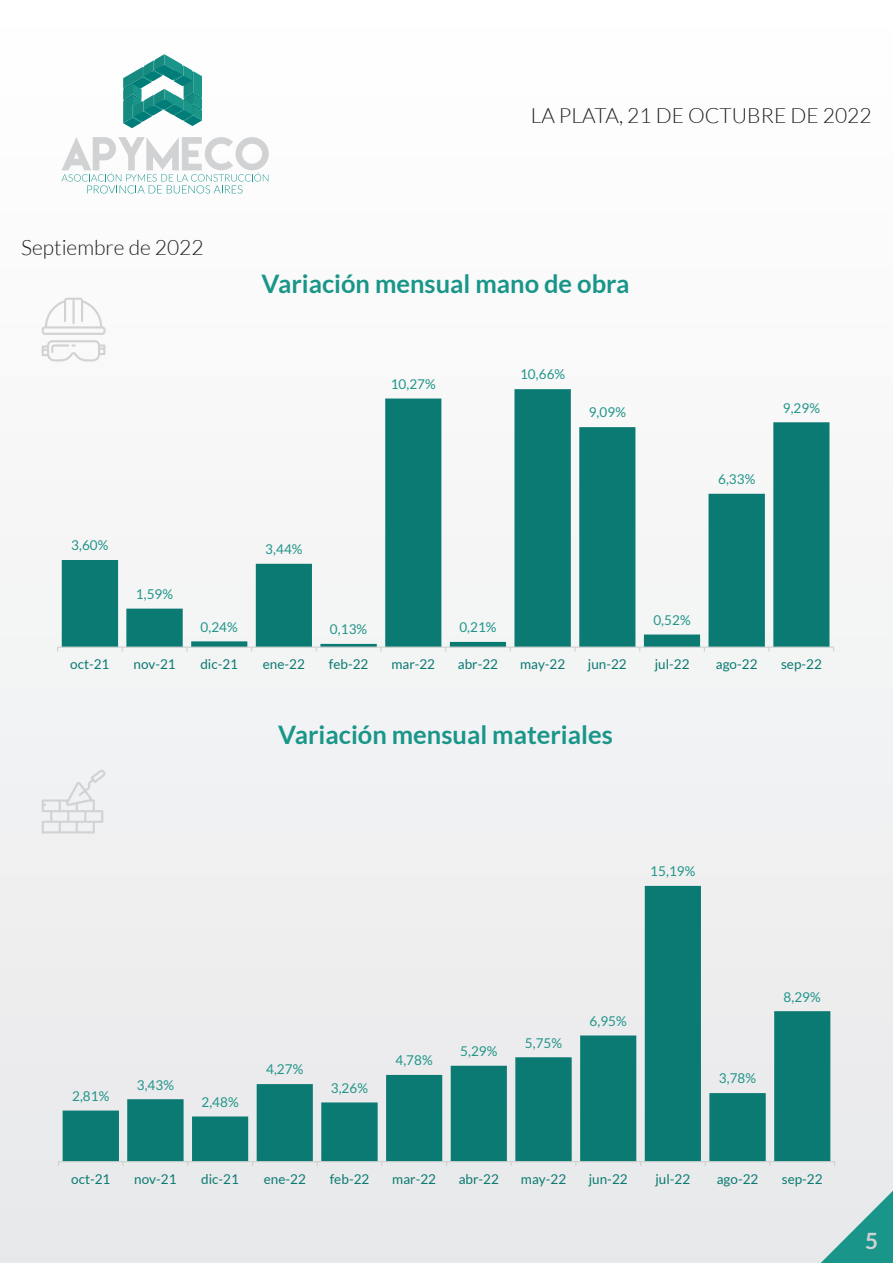
<style>
.page{position:relative;width:893px;height:1263px;background:#fff}
.page>*{position:absolute;margin:0;border:0;box-sizing:border-box;transform-origin:0 0}
.t1{font:700 25.5px "Lato";color:#199689}
.t2{font:700 22.5px "Lato";color:#d1d2d4}
.t3{font:300 21px "Lato";color:#231f20}
.t4{font:13.5px "Lato";color:#0b7a72}
.t5{font:13.5px "Lato";letter-spacing:.005em;color:#219589}
</style>
<div class="page">
<div style="left:0;top:3px;width:893px;height:1260px;background:linear-gradient(to right,#f4f5f5,#f6f6f6)"></div>
<svg style="left:61px;top:137px;width:208px;height:56px"></svg>
<svg style="left:123px;top:54px;width:79px;height:74px"></svg>
<svg style="left:42px;top:298px;width:63px;height:63px"></svg>
<svg style="left:42px;top:769px;width:64px;height:64px"></svg>
<svg style="left:821px;top:1191px;width:72px;height:72px;background:#7fbfb9"></svg>
<svg style="left:62px;top:389px;width:767px;height:257px;fill:#f5f5f6"></svg>
<hr style="left:58px;top:646px;width:776px;height:2px;background:#cfd1d0">
<svg style="left:63px;top:886px;width:767px;height:275px;background:#9cc4c2"></svg>
<hr style="left:58px;top:1161px;width:776px;height:1px;background:#cfd1d0">
<h3 class="t3" style="left:531px;top:104px;width:342px">LA PLATA, 21 DE OCTUBRE DE 2022</h3>
<h3 class="t3" style="left:21px;top:236px;width:184px">Septiembre de 2022</h3>
<h1 class="t1" style="left:262px;top:269px;width:370px">Variación mensual mano de obra</h1>
<p class="t5" style="left:71px;top:538px;width:39px">3,60%</p>
<p class="t5" style="left:391px;top:376px;width:47px">10,27%</p>
<p class="t5" style="left:520px;top:367px;width:47px">10,66%</p>
<p class="t5" style="left:589px;top:405px;width:39px">9,09%</p>
<p class="t5" style="left:136px;top:587px;width:39px">1,59%</p>
<p class="t5" style="left:201px;top:619px;width:39px">0,24%</p>
<p class="t5" style="left:265px;top:542px;width:39px">3,44%</p>
<p class="t5" style="left:330px;top:622px;width:39px">0,13%</p>
<p class="t5" style="left:459px;top:620px;width:39px">0,21%</p>
<p class="t5" style="left:653px;top:612px;width:39px">0,52%</p>
<p class="t5" style="left:718px;top:472px;width:39px">6,33%</p>
<p class="t5" style="left:783px;top:400px;width:39px">9,29%</p>
<p class="t4" style="left:70px;top:657px;width:41px">oct-21</p>
<p class="t4" style="left:133px;top:657px;width:44px">nov-21</p>
<p class="t4" style="left:200px;top:657px;width:39px">dic-21</p>
<p class="t4" style="left:263px;top:657px;width:44px">ene-22</p>
<p class="t4" style="left:329px;top:657px;width:41px">feb-22</p>
<p class="t4" style="left:391px;top:657px;width:45px">mar-22</p>
<p class="t4" style="left:458px;top:657px;width:42px">abr-22</p>
<p class="t4" style="left:520px;top:657px;width:47px">may-22</p>
<p class="t4" style="left:588px;top:657px;width:40px">jun-22</p>
<p class="t4" style="left:655px;top:657px;width:36px">jul-22</p>
<p class="t4" style="left:716px;top:657px;width:43px">ago-22</p>
<p class="t4" style="left:781px;top:657px;width:42px">sep-22</p>
<h1 class="t1" style="left:278px;top:720px;width:336px">Variación mensual materiales</h1>
<p class="t5" style="left:650px;top:864px;width:47px">15,19%</p>
<p class="t5" style="left:72px;top:1088px;width:39px">2,81%</p>
<p class="t5" style="left:137px;top:1077px;width:39px">3,43%</p>
<p class="t5" style="left:201px;top:1094px;width:39px">2,48%</p>
<p class="t5" style="left:266px;top:1062px;width:39px">4,27%</p>
<p class="t5" style="left:331px;top:1080px;width:39px">3,26%</p>
<p class="t5" style="left:396px;top:1053px;width:39px">4,78%</p>
<p class="t5" style="left:460px;top:1044px;width:39px">5,29%</p>
<p class="t5" style="left:525px;top:1035px;width:39px">5,75%</p>
<p class="t5" style="left:590px;top:1013px;width:39px">6,95%</p>
<p class="t5" style="left:719px;top:1071px;width:39px">3,78%</p>
<p class="t5" style="left:784px;top:989px;width:39px">8,29%</p>
<p class="t4" style="left:71px;top:1171px;width:41px">oct-21</p>
<p class="t4" style="left:134px;top:1171px;width:44px">nov-21</p>
<p class="t4" style="left:201px;top:1171px;width:39px">dic-21</p>
<p class="t4" style="left:264px;top:1171px;width:44px">ene-22</p>
<p class="t4" style="left:330px;top:1171px;width:41px">feb-22</p>
<p class="t4" style="left:392px;top:1171px;width:45px">mar-22</p>
<p class="t4" style="left:459px;top:1171px;width:42px">abr-22</p>
<p class="t4" style="left:521px;top:1171px;width:47px">may-22</p>
<p class="t4" style="left:589px;top:1171px;width:40px">jun-22</p>
<p class="t4" style="left:655px;top:1171px;width:36px">jul-22</p>
<p class="t4" style="left:717px;top:1171px;width:43px">ago-22</p>
<p class="t4" style="left:782px;top:1171px;width:42px">sep-22</p>
<h2 class="t2" style="left:865px;top:1228px;width:15px">5</h2>
</div>
